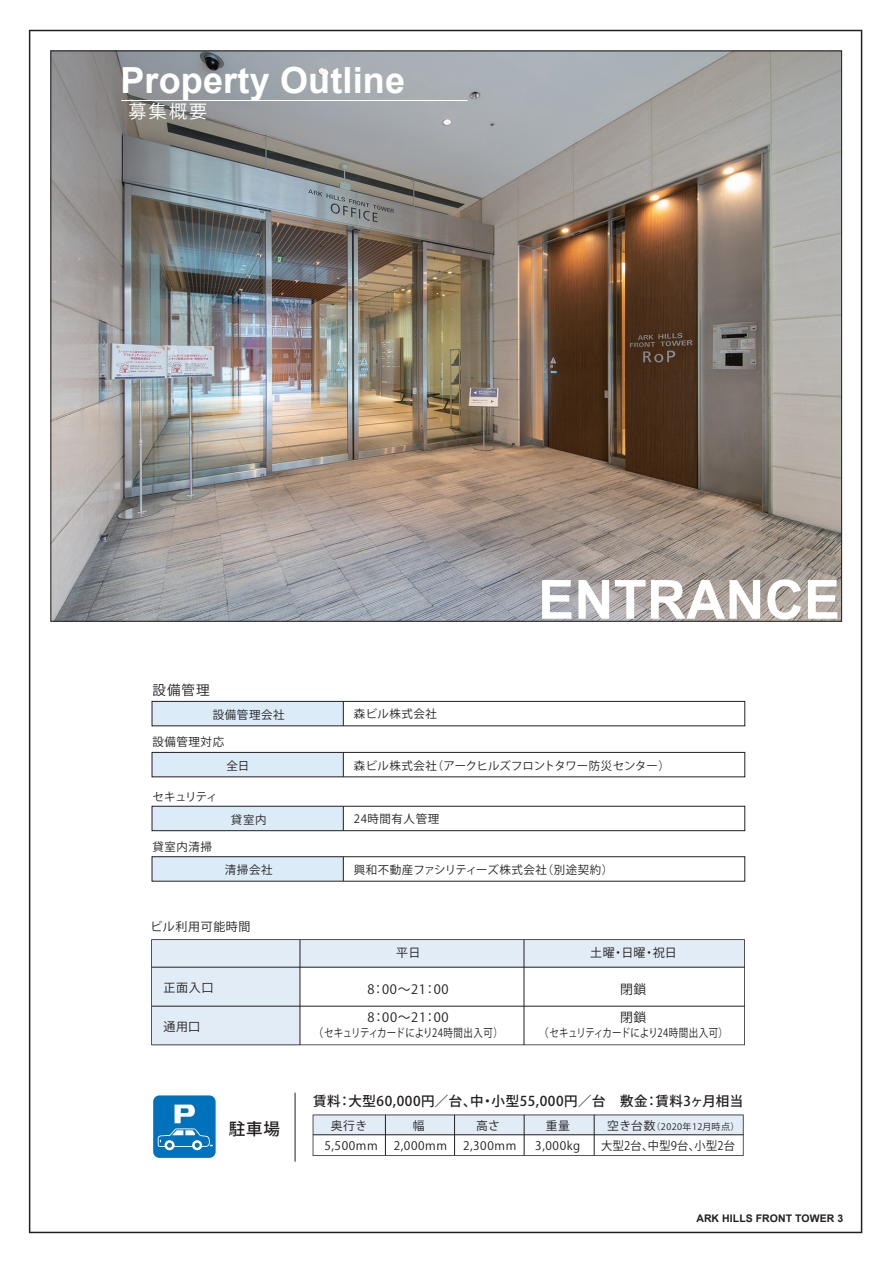
<style>
.page{position:relative;width:893px;height:1263px;background:#fff}
.page>*{position:absolute;margin:0;border:0;box-sizing:border-box;transform-origin:0 0}
.t1{font:700 54px "Arial";letter-spacing:.005em;color:#fff}
.t2{font:700 36px "Arial";letter-spacing:.005em;color:#fff}
.t3{font:18px "Koz Go Pr 6 N";color:#fff}
.t4{font:500 16.5px "Koz Go Pr 6 N";color:#231f20}
.t5{font:500 13.5px "Koz Go Pr 6 N";letter-spacing:.04em;color:#231f20}
.t6{font:13.5px "Koz Go Pr 6 N";color:#231f20}
.t7{font:12.9px/28px "Koz Go Pr 6 N";letter-spacing:.05em;color:#231f20}
.t8{font:12px "Koz Go Pr 6 N";letter-spacing:.05em;color:#231f20}
.t9{font:11.7px "Koz Go Pr 6 N";letter-spacing:.05em;color:#231f20}
.t10{font:11.7px "Koz Go Pr 6 N";letter-spacing:.025em;color:#231f20;scale:.95 1}
.t11{font:11.4px "Koz Go Pr 6 N";letter-spacing:.04em;color:#231f20}
.t12{font:11.4px "Koz Go Pr 6 N";color:#231f20}
.t13{font:700 10.5px "Arial";letter-spacing:.005em;color:#231f20}
.t14{font:9px "Koz Go Pr 6 N";letter-spacing:.05em;color:#231f20}
.s1{font-size:11.7px}
</style>
<div class="page">
<img style="left:29px;top:30px;width:833px;height:1203px">
<svg style="left:151px;top:939px;width:594px;height:106px"></svg>
<hr style="left:152px;top:967px;width:593px;height:1px;background:#231f20">
<hr style="left:152px;top:1006px;width:593px;height:1px;background:#231f20">
<hr style="left:300px;top:939px;width:1px;height:106px;background:#231f20">
<hr style="left:524px;top:939px;width:1px;height:106px;background:#231f20">
<svg style="left:313px;top:1114px;width:431px;height:42px"></svg>
<hr style="left:313px;top:1134px;width:430px;height:1px;background:#231f20">
<hr style="left:385px;top:1115px;width:1px;height:40px;background:#231f20">
<hr style="left:454px;top:1115px;width:1px;height:40px;background:#231f20">
<hr style="left:524px;top:1115px;width:1px;height:40px;background:#231f20">
<hr style="left:594px;top:1115px;width:1px;height:40px;background:#231f20">
<div style="left:152px;top:701px;width:192px;height:24px;background:#dbebf8"></div>
<div style="left:152px;top:752px;width:192px;height:24px;background:#dbebf8"></div>
<div style="left:152px;top:806px;width:192px;height:24px;background:#dbebf8"></div>
<div style="left:152px;top:857px;width:192px;height:24px;background:#dbebf8"></div>
<div style="left:152px;top:701px;width:593px;height:25px;border:1px solid #231f20"></div>
<svg style="left:343px;top:701px;width:1px;height:25px"></svg>
<div style="left:152px;top:752px;width:593px;height:25px;border:1px solid #231f20"></div>
<svg style="left:343px;top:752px;width:1px;height:25px"></svg>
<div style="left:152px;top:806px;width:593px;height:25px;border:1px solid #231f20"></div>
<svg style="left:343px;top:806px;width:1px;height:24px"></svg>
<div style="left:152px;top:856px;width:593px;height:25px;border:1px solid #231f20"></div>
<svg style="left:343px;top:857px;width:1px;height:24px"></svg>
<hr style="left:121px;top:100px;width:347px;height:1px;background:#fff">
<div style="left:153px;top:1095px;width:63px;height:63px;background:#0072bc;border-radius:6px"></div>
<svg style="left:158px;top:1104px;width:55px;height:46px"></svg>
<hr style="left:295px;top:1093px;width:1px;height:69px;background:#231f20">
<h2 class="t2" style="left:120px;top:57px;width:286px">Property Outline</h2>
<h3 class="t3" style="left:129px;top:101px;width:80px">募集概要</h3>
<p class="t6" style="left:153px;top:682px;width:59px">設備管理</p>
<h1 class="t1" style="left:538px;top:564px;width:303px">ENTRANCE</h1>
<p class="t11" style="left:213px;top:709px;width:73px">設備管理会社</p>
<p class="t11" style="left:354px;top:707px;width:85px">森ビル株式会社</p>
<p class="t11" style="left:226px;top:759px;width:25px">全日</p>
<p class="t12" style="left:354px;top:759px;width:317px">森ビル株式会社（アークヒルズフロントタワー防災センター）</p>
<p class="t11" style="left:153px;top:736px;width:73px">設備管理対応</p>
<p class="t11" style="left:152px;top:790px;width:67px">セキュリティ</p>
<p class="t11" style="left:153px;top:840px;width:61px">貸室内清掃</p>
<p class="t11" style="left:231px;top:813px;width:37px">貸室内</p>
<p class="t11" style="left:354px;top:813px;width:87px">24時間有人管理</p>
<p class="t11" style="left:225px;top:864px;width:49px">清掃会社</p>
<p class="t11" style="left:354px;top:863px;width:261px">興和不動産ファシリティーズ株式会社（別途契約）</p>
<p class="t8" style="left:151px;top:920px;width:101px">ビル利用可能時間</p>
<p class="t8" style="left:164px;top:981px;width:51px">正面入口</p>
<p class="t8" style="left:164px;top:1020px;width:38px">通用口</p>
<p class="t8" style="left:396px;top:946px;width:26px">平日</p>
<p class="t8" style="left:590px;top:946px;width:88px">土曜・日曜・祝日</p>
<p class="t7" style="left:367px;top:976px;width:83px">8：00～21：00</p>
<p class="t7" style="left:367px;top:1004px;width:83px">8：00～21：00</p>
<p class="t12" style="left:312px;top:1027px;width:192px">（セキュリティカードにより24時間出入可）</p>
<p class="t7" style="left:620px;top:976px;width:28px">閉鎖閉鎖</p>
<p class="t12" style="left:537px;top:1027px;width:192px">（セキュリティカードにより24時間出入可）</p>
<p class="t5" style="left:313px;top:1093px;width:432px">賃料：大型60,000円／台、中・小型55,000円／台　敷金：賃料3ヶ月相当</p>
<h3 class="t4" style="left:229px;top:1119px;width:53px">駐車場</h3>
<p class="t9" style="left:331px;top:1119px;width:38px">奥行き</p>
<p class="t9" style="left:413px;top:1119px;width:13px">幅</p>
<p class="t9" style="left:476px;top:1119px;width:25px">高さ</p>
<p class="t9" style="left:546px;top:1119px;width:26px">重量</p>
<p class="t14" style="left:607px;top:1122px;width:134px"><span class="s1">空き台数</span>（2020年12月時点）</p>
<p class="t9" style="left:324px;top:1139px;width:55px">5,500mm</p>
<p class="t9" style="left:394px;top:1139px;width:55px">2,000mm</p>
<p class="t9" style="left:463px;top:1139px;width:55px">2,300mm</p>
<p class="t9" style="left:535px;top:1139px;width:46px">3,000kg</p>
<p class="t10" style="left:601px;top:1139px;width:142px">大型2台、中型9台、小型2台</p>
<p class="t13" style="left:696px;top:1211px;width:148px">ARK HILLS FRONT TOWER 3</p>
</div>
